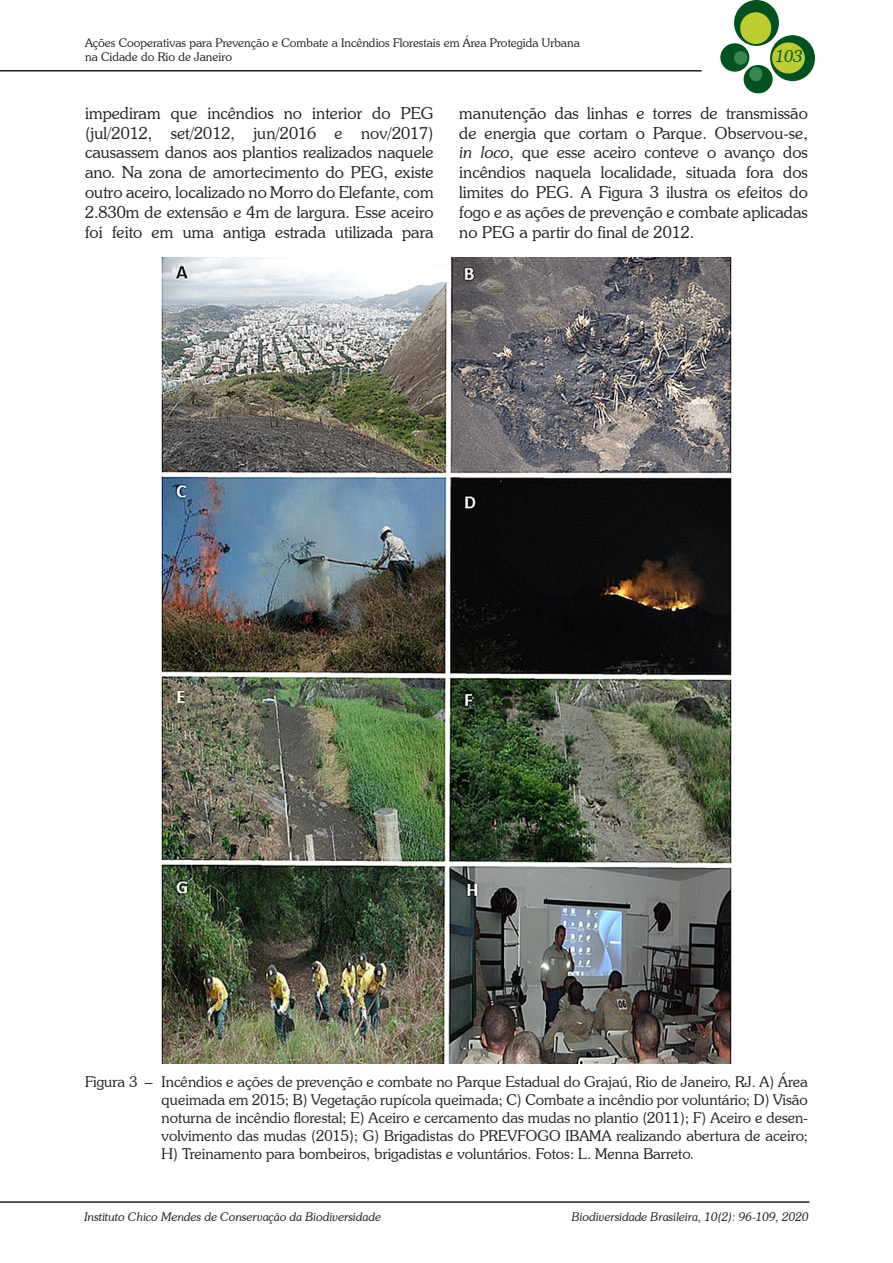
<style>
.page{position:relative;width:893px;height:1263px;background:#fff}
.page>*{position:absolute;margin:0;border:0;box-sizing:border-box;transform-origin:0 0}
.t1{font:300 16.5px/19.8px "Souvenir IT Cby BT";color:#231f20;text-align:justify}
.t2{font:italic 300 16.5px "Souvenir IT Cby BT";color:#00531e}
.t3{font:300 15px/18px "Souvenir IT Cby BT";color:#231f20;text-align:justify}
.t4{font:300 12px/14.4px "Souvenir IT Cby BT";color:#231f20}
.t5{font:italic 300 12px "Souvenir IT Cby BT";color:#231f20}
.s1{font-style:italic}
</style>
<div class="page">
<div style="left:734px;top:0;width:45px;height:46px;background:#00531e;border-radius:50%"></div>
<div style="left:770px;top:35px;width:45px;height:46px;background:#00531e;border-radius:50%"></div>
<div style="left:720px;top:43px;width:29px;height:29px;background:#00531e;border-radius:50%"></div>
<div style="left:744px;top:65px;width:29px;height:28px;background:#00531e;border-radius:50%"></div>
<div style="left:740px;top:12px;width:31px;height:32px;background:#bdcd31;border-radius:50%"></div>
<div style="left:772px;top:42px;width:33px;height:31px;background:#bdcd31;border-radius:50%"></div>
<div style="left:734px;top:51px;width:13px;height:14px;background:#388750;border-radius:50%"></div>
<div style="left:749px;top:67px;width:13px;height:14px;background:#388750;border-radius:50%"></div>
<hr style="left:0;top:1201px;width:809px;height:2px;background:#231f20">
<hr style="left:0;top:70px;width:702px;height:2px;background:#231f20">
<img style="left:162px;top:258px;width:569px;height:806px">
<p class="t4" style="left:85px;top:35px;width:496px">Ações Cooperativas para Prevenção e Combate a Incêndios Florestais em Área Protegida Urbana na Cidade do Rio de Janeiro</p>
<p class="t2" style="left:775px;top:46px;width:29px">103</p>
<p class="t1" style="left:85px;top:103px;width:350px">impediram que incêndios no interior do PEG (jul/2012, set/2012, jun/2016 e nov/2017) causassem danos aos plantios realizados naquele ano. Na zona de amortecimento do PEG, existe outro aceiro, localizado no Morro do Elefante, com 2.830m de extensão e 4m de largura. Esse aceiro foi feito em uma antiga estrada utilizada para</p>
<p class="t1" style="left:459px;top:103px;width:350px">manutenção das linhas e torres de transmissão de energia que cortam o Parque. Observou-se, <span class="s1">in loco</span>, que esse aceiro conteve o avanço dos incêndios naquela localidade, situada fora dos limites do PEG. A Figura 3 ilustra os efeitos do fogo e as ações de prevenção e combate aplicadas no PEG a partir do final de 2012.</p>
<p class="t3" style="left:162px;top:1073px;width:648px;text-indent:-77px">Figura 3 – Incêndios e ações de prevenção e combate no Parque Estadual do Grajaú, Rio de Janeiro, RJ. A) Área queimada em 2015; B) Vegetação rupícola queimada; C) Combate a incêndio por voluntário; D) Visão noturna de incêndio florestal; E) Aceiro e cercamento das mudas no plantio (2011); F) Aceiro e desen&shy;volvimento das mudas (2015); G) Brigadistas do PREVFOGO IBAMA realizando abertura de aceiro; H) Treinamento para bombeiros, brigadistas e voluntários. Fotos: L. Menna Barreto.</p>
<p class="t5" style="left:84px;top:1209px;width:298px">Instituto Chico Mendes de Conservação da Biodiversidade</p>
<p class="t5" style="left:572px;top:1209px;width:238px">Biodiversidade Brasileira, 10(2): 96-109, 2020</p>
</div>
